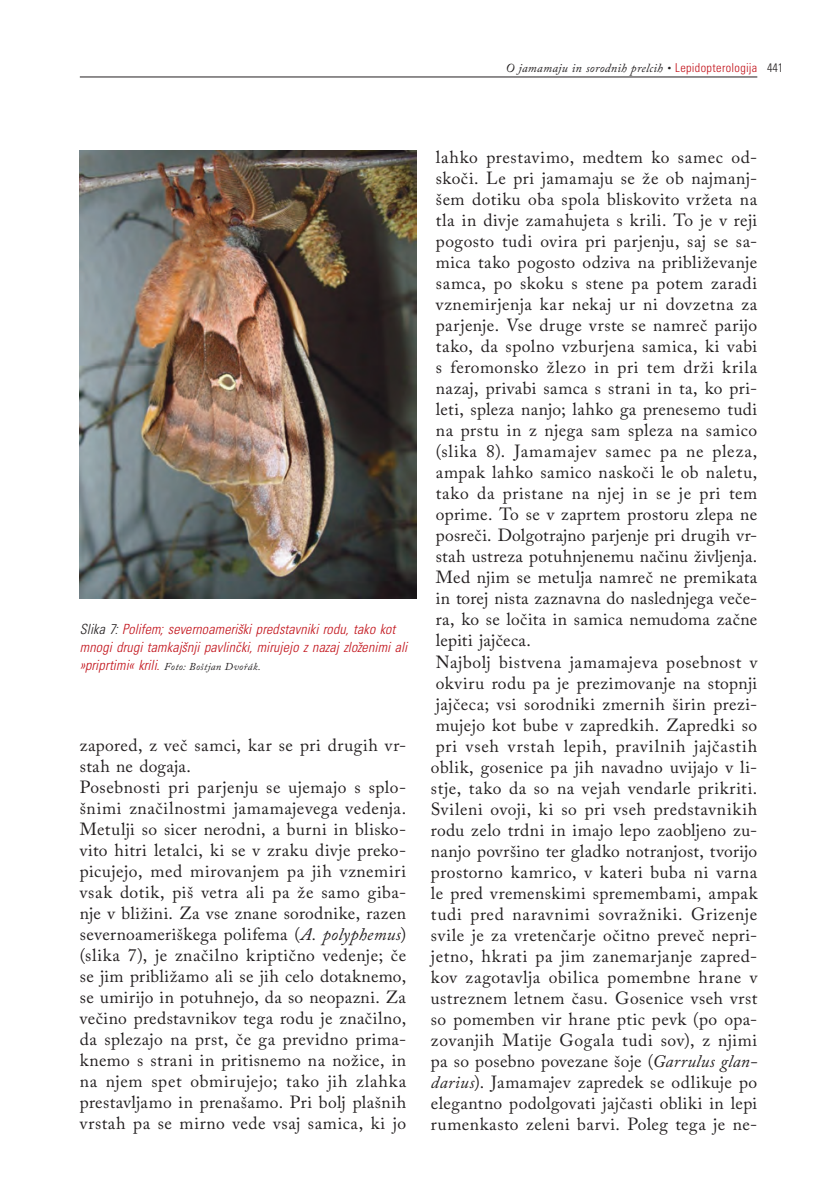
<style>
.page{position:relative;width:833px;height:1193px;background:#fff}
.page>*{position:absolute;margin:0;border:0;box-sizing:border-box;transform-origin:0 0}
.t1{font:17.5px/21px "Adobe Caslon Pro";letter-spacing:.03em;color:#231f20}
.t2{font:italic 300 condensed 14px/17.8px "Univers";letter-spacing:.01em;color:#c2121a}
.t3{font:italic 12.25px "Adobe Caslon Pro";letter-spacing:.02em;color:#231f20}
.t4{font:italic 10.5px "Adobe Caslon Pro";letter-spacing:.03em;color:#231f20}
.s1{font-family:"Univers";font-weight:300;font-style:normal;font-stretch:condensed;color:#c2121a}
.s2{font-family:"Univers";font-weight:300;font-style:normal;font-stretch:condensed}
.s3{color:#231f20}
.s4{font-family:"Univers";font-weight:300;font-stretch:condensed;font-size:14px;color:#c2121a}
.s5{font-style:italic}
</style>
<div class="page">
<hr style="left:80px;top:77px;width:677px;height:1px;background:#231f20">
<img style="left:80px;top:150px;width:336px;height:448px">
<p class="t3" style="left:506px;top:61px;width:279px">O jamamaju in sorodnih prelcih • <span class="s1">Lepidopterologija</span> <span class="s2">441</span></p>
<p class="t2" style="left:80px;top:620px;width:329px"><span class="s3">Slika 7:</span> Polifem; severnoameriški predstavniki rodu, tako kot mnogi drugi tamkajšnji pavlinËki, mirujejo z nazaj zloženimi ali</p>
<p class="t4" style="left:80px;top:660px;width:182px"><span class="s4">≈priprtimi√ krili.</span> Foto: Boštjan Dvořák.</p>
<p class="t1" style="left:80px;top:735px;width:328px">zapored, z več samci, kar se pri drugih vr&shy;stah ne dogaja.<br>Posebnosti pri parjenju se ujemajo s splo&shy;šnimi značilnostmi jamamajevega vedenja.<br>Metulji so sicer nerodni, a burni in blisko&shy;vito hitri letalci, ki se v zraku divje preko&shy;picujejo, med mirovanjem pa jih vznemiri vsak dotik, piš vetra ali pa že samo giba&shy;nje v bližini. Za vse znane sorodnike, razen severnoameriškega polifema (<span class="s5">A. polyphemus</span>) (slika 7), je značilno kriptično vedenje; če se jim približamo ali se jih celo dotaknemo, se umirijo in potuhnejo, da so neopazni. Za večino predstavnikov tega rodu je značilno, da splezajo na prst, če ga previdno prima&shy;knemo s strani in pritisnemo na nožice, in na njem spet obmirujejo; tako jih zlahka prestavljamo in prenašamo. Pri bolj plašnih vrstah pa se mirno vede vsaj samica, ki jo</p>
<p class="t1" style="left:431px;top:147px;width:328px">lahko prestavimo, medtem ko samec od&shy;skoči. Le pri jamamaju se že ob najmanj&shy;šem dotiku oba spola bliskovito vržeta na tla in divje zamahujeta s krili. To je v reji pogosto tudi ovira pri parjenju, saj se sa&shy;mica tako pogosto odziva na približevanje samca, po skoku s stene pa potem zaradi vznemirjenja kar nekaj ur ni dovzetna za parjenje. Vse druge vrste se namreč parijo tako, da spolno vzburjena samica, ki vabi s feromonsko žlezo in pri tem drži krila nazaj, privabi samca s strani in ta, ko pri&shy;leti, spleza nanjo; lahko ga prenesemo tudi na prstu in z njega sam spleza na samico (slika 8). Jamamajev samec pa ne pleza, ampak lahko samico naskoči le ob naletu, tako da pristane na njej in se je pri tem oprime. To se v zaprtem prostoru zlepa ne posreči. Dolgotrajno parjenje pri drugih vr&shy;stah ustreza potuhnjenemu načinu življenja.<br>Med njim se metulja namreč ne premikata in torej nista zaznavna do naslednjega veče&shy;ra, ko se ločita in samica nemudoma začne lepiti jajčeca.<br>Najbolj bistvena jamamajeva posebnost v okviru rodu pa je prezimovanje na stopnji jajčeca; vsi sorodniki zmernih širin prezi&shy;mujejo kot bube v zapredkih. Zapredki so pri vseh vrstah lepih, pravilnih jajčastih oblik, gosenice pa jih navadno uvijajo v li&shy;stje, tako da so na vejah vendarle prikriti.<br>Svileni ovoji, ki so pri vseh predstavnikih rodu zelo trdni in imajo lepo zaobljeno zu&shy;nanjo površino ter gladko notranjost, tvorijo prostorno kamrico, v kateri buba ni varna le pred vremenskimi spremembami, ampak tudi pred naravnimi sovražniki. Grizenje svile je za vretenčarje očitno preveč nepri&shy;jetno, hkrati pa jim zanemarjanje zapred&shy;kov zagotavlja obilica pomembne hrane v ustreznem letnem času. Gosenice vseh vrst so pomemben vir hrane ptic pevk (po opa&shy;zovanjih Matije Gogala tudi sov), z njimi pa so posebno povezane šoje (<span class="s5">Garrulus glan&shy;darius</span>). Jamamajev zapredek se odlikuje po elegantno podolgovati jajčasti obliki in lepi rumenkasto zeleni barvi. Poleg tega je ne-</p>
</div>
